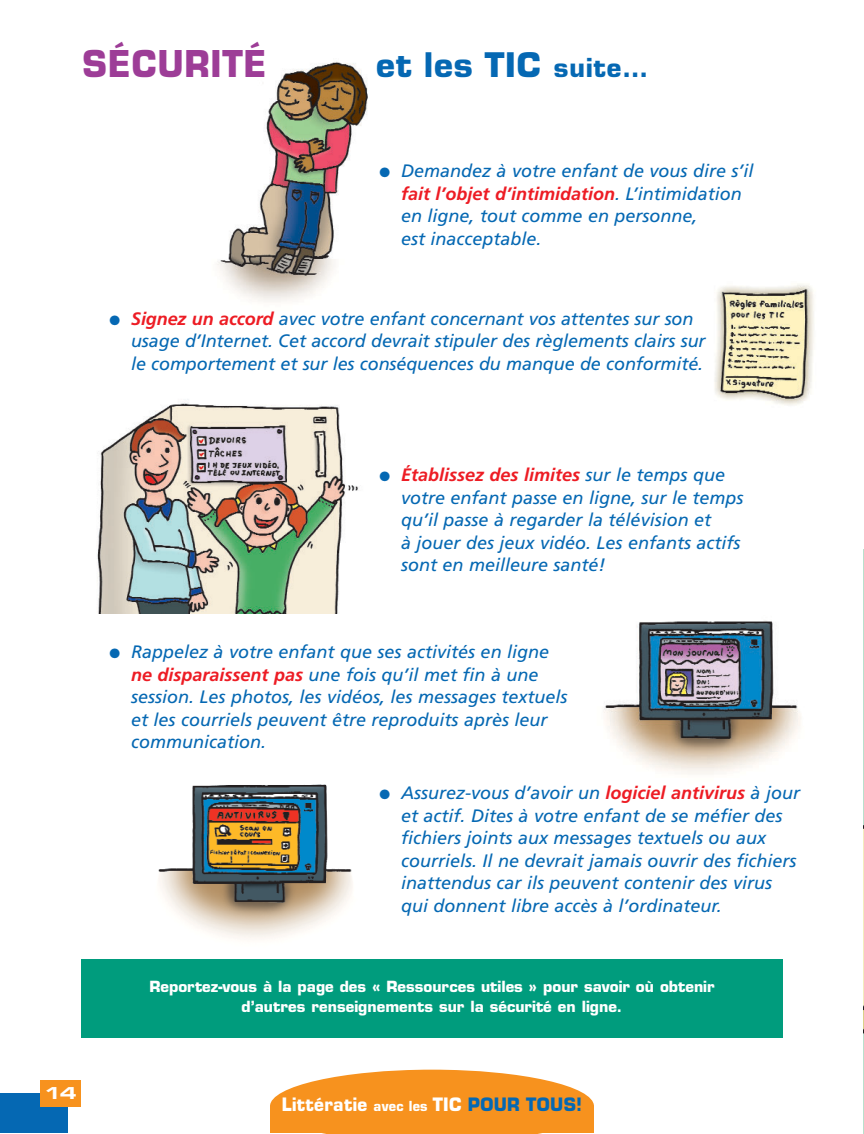
<style>
.page{position:relative;width:864px;height:1134px;background:#fff}
.page>*{position:absolute;margin:0;border:0;box-sizing:border-box;transform-origin:0 0}
.t1{font:700 36px "Eurostile";letter-spacing:.02em;color:#9d3d97;scale:.95 1}
.t2{font:700 33px "Eurostile";letter-spacing:.02em;color:#0568b3}
.t3{font:italic 18px/22.5px "Frutiger";color:#0568b3}
.t4{font:700 18px "Eurostile";letter-spacing:.02em;color:#fff;scale:.95 1}
.t5{font:18px "Eurose Heavyface";color:#fff}
.t6{font:700 15px/19.5px "Eurostile";color:#fff;text-align:center}
.s1{font-size:25.5px}
.s2{font-weight:700;color:#ed1c24}
.s3{font-size:13.5px}
.s4{color:#0568b3}
</style>
<div class="page">
<img style="left:158px;top:784px;width:194px;height:155px">
<img style="left:603px;top:620px;width:198px;height:155px">
<img style="left:97px;top:399px;width:261px;height:215px">
<img style="left:714px;top:284px;width:100px;height:122px">
<img style="left:863px;top:549px;width:1px;height:584px">
<img style="left:217px;top:61px;width:151px;height:241px">
<div style="left:81px;top:959px;width:702px;height:78px;background:#009c7d"></div>
<div style="left:0;top:1094px;width:68px;height:39px;background:#0568b3"></div>
<div style="left:40px;top:1080px;width:41px;height:27px;background:#f7921e"></div>
<svg style="left:270px;top:1070px;width:324px;height:63px;background:#f79f38"></svg>
<h1 class="t1" style="left:83px;top:50px;width:195px">SÉCURITÉ</h1>
<h2 class="t2" style="left:376px;top:52px;width:273px">et les TIC <span class="s1">suite…</span></h2>
<p class="t3" style="left:401px;top:161px;width:354px;text-indent:-22px">● Demandez à votre enfant de vous dire s’il <span class="s2">fait l’objet d’intimidation</span>. L’intimidation en ligne, tout comme en personne,<br>est inacceptable.</p>
<p class="t3" style="left:131px;top:308px;width:576px;text-indent:-22px">● <span class="s2">Signez un accord</span> avec votre enfant concernant vos attentes sur son usage d’Internet. Cet accord devrait stipuler des règlements clairs sur le comportement et sur les conséquences du manque de conformité.</p>
<p class="t3" style="left:401px;top:465px;width:344px;text-indent:-22px">● <span class="s2">Établissez des limites</span> sur le temps que votre enfant passe en ligne, sur le temps qu’il passe à regarder la télévision et<br>à jouer des jeux vidéo. Les enfants actifs sont en meilleure santé!</p>
<p class="t3" style="left:131px;top:642px;width:438px;text-indent:-22px">● Rappelez à votre enfant que ses activités en ligne <span class="s2">ne disparaissent pas</span> une fois qu’il met fin à une session. Les photos, les vidéos, les messages textuels et les courriels peuvent être reproduits après leur communication.</p>
<p class="t3" style="left:401px;top:783px;width:400px;text-indent:-22px">● Assurez-vous d’avoir un <span class="s2">logiciel antivirus</span> à jour et actif. Dites à votre enfant de se méfier des fichiers joints aux messages textuels ou aux courriels. Il ne devrait jamais ouvrir des fichiers inattendus car ils peuvent contenir des virus qui donnent libre accès à l’ordinateur.</p>
<p class="t5" style="left:44px;top:1087px;width:34px">14</p>
<p class="t6" style="left:149px;top:978px;width:567px">Reportez-vous à la page des « Ressources utiles » pour savoir où obtenir d’autres renseignements sur la sécurité en ligne.</p>
<p class="t4" style="left:282px;top:1097px;width:318px">Littératie <span class="s3">avec les</span> TIC <span class="s4">POUR TOUS!</span></p>
</div>
